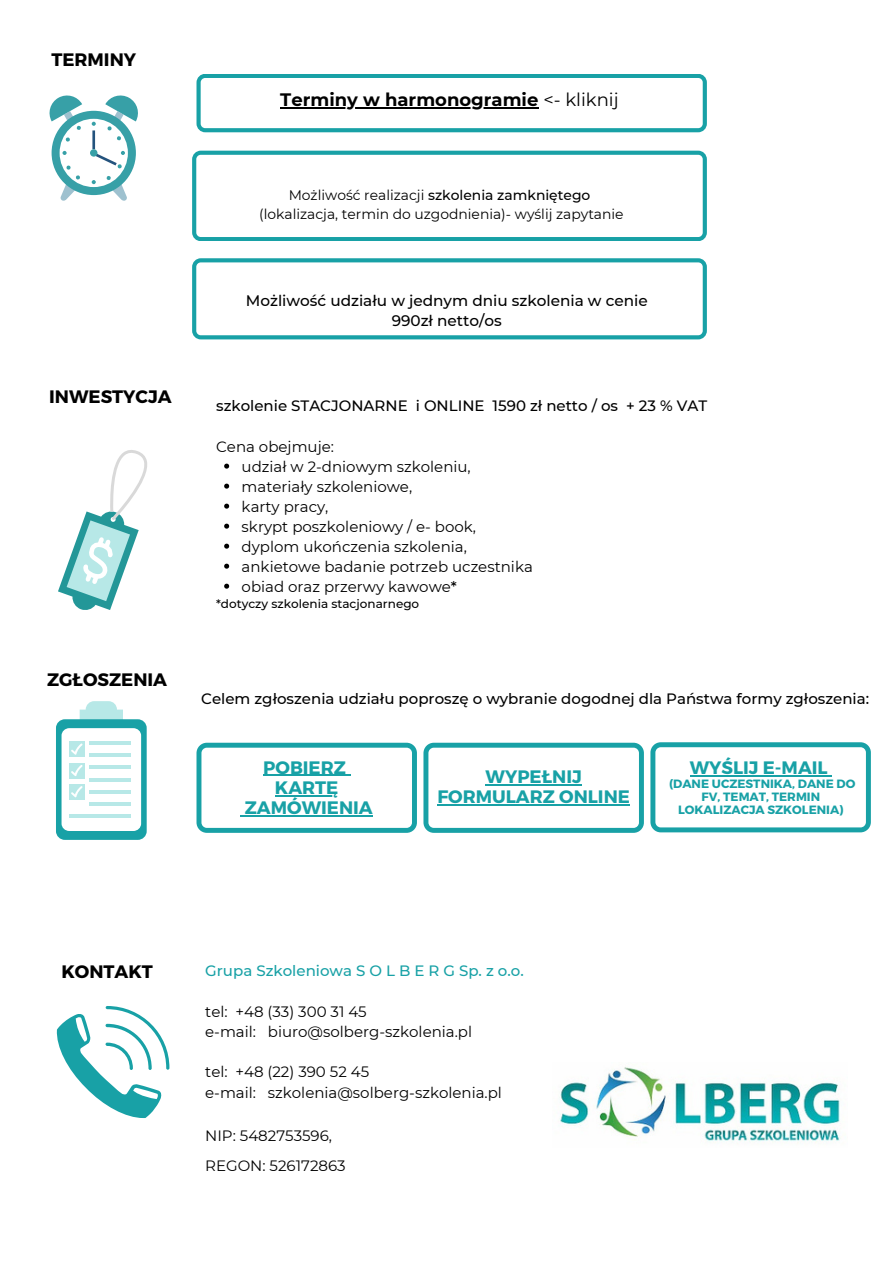
<style>
.page{position:relative;width:894px;height:1264px;background:#fff}
.page>*{position:absolute;margin:0;border:0;box-sizing:border-box;transform-origin:0 0}
.t1{font:700 18px "Montserrat";color:#000}
.t2{font:700 18px/20.2px "Montserrat";color:#18a1a6;text-align:center}
.t3{font:500 15.3px/20.2px "Montserrat";color:#000;text-align:center}
.t4{font:15px/20px "Montserrat";color:#000}
.t5{font:500 15px "Montserrat";color:#000}
.t6{font:500 15px "Montserrat";color:#18a1a6}
.t7{font:13.8px/19.2px "Montserrat";color:#000;text-align:center}
.t8{font:700 12px/13px "Montserrat";color:#18a1a6;text-align:center}
.t9{font:500 12px "Montserrat";color:#000}
.s1{font-weight:400}
.s2{font-weight:500}
</style>
<div class="page">
<div style="left:52px;top:111px;width:84px;height:84px;background:#37a0a7;border-radius:50%"></div>
<div style="left:60px;top:119px;width:68px;height:68px;background:#fff;border-radius:50%"></div>
<hr style="left:92px;top:130px;width:3px;height:19px;background:#24537d">
<svg style="left:92px;top:180px;width:4px;height:4px"></svg>
<svg style="left:92px;top:122px;width:4px;height:4px"></svg>
<svg style="left:62px;top:151px;width:5px;height:4px"></svg>
<svg style="left:60px;top:165px;width:20px;height:36px"></svg>
<svg style="left:105px;top:95px;width:33px;height:46px"></svg>
<svg style="left:65px;top:137px;width:5px;height:5px"></svg>
<svg style="left:90px;top:150px;width:35px;height:19px"></svg>
<svg style="left:49px;top:95px;width:33px;height:35px"></svg>
<svg style="left:106px;top:176px;width:22px;height:25px"></svg>
<svg style="left:58px;top:450px;width:89px;height:160px"></svg>
<svg style="left:224px;top:463px;width:5px;height:5px"></svg>
<svg style="left:224px;top:483px;width:5px;height:5px"></svg>
<svg style="left:224px;top:503px;width:5px;height:5px"></svg>
<svg style="left:224px;top:523px;width:5px;height:5px"></svg>
<svg style="left:224px;top:543px;width:5px;height:5px"></svg>
<svg style="left:224px;top:563px;width:5px;height:5px"></svg>
<svg style="left:224px;top:583px;width:5px;height:5px"></svg>
<svg style="left:80px;top:701px;width:43px;height:18px"></svg>
<div style="left:97px;top:705px;width:8px;height:8px;background:#b7e8e7;border-radius:50%"></div>
<div style="left:56px;top:719px;width:91px;height:120px;background:#18a1a6;border-radius:9px"></div>
<div style="left:61px;top:728px;width:80px;height:103px;background:#fff;border-radius:8px"></div>
<hr style="left:89px;top:741px;width:42px;height:3px;background:#b7e8e7">
<hr style="left:89px;top:753px;width:42px;height:4px;background:#b7e8e7">
<hr style="left:89px;top:765px;width:42px;height:4px;background:#b7e8e7">
<hr style="left:89px;top:778px;width:42px;height:3px;background:#b7e8e7">
<hr style="left:89px;top:790px;width:42px;height:3px;background:#b7e8e7">
<hr style="left:89px;top:802px;width:42px;height:3px;background:#b7e8e7">
<hr style="left:69px;top:814px;width:62px;height:3px;background:#b7e8e7">
<div style="left:69px;top:741px;width:15px;height:15px;background:#b7e8e7"></div>
<div style="left:69px;top:763px;width:15px;height:15px;background:#b7e8e7"></div>
<div style="left:69px;top:784px;width:15px;height:15px;background:#b7e8e7"></div>
<svg style="left:71px;top:743px;width:12px;height:11px"></svg>
<svg style="left:71px;top:765px;width:12px;height:11px"></svg>
<svg style="left:71px;top:786px;width:12px;height:11px"></svg>
<svg style="left:56px;top:1006px;width:113px;height:111px"></svg>
<img style="left:560px;top:1067px;width:281px;height:76px">
<svg style="left:196px;top:742px;width:221px;height:90px"></svg>
<hr style="left:245px;top:815px;width:128px;height:1px;background:#18a1a6">
<svg style="left:192px;top:258px;width:514px;height:81px"></svg>
<svg style="left:423px;top:742px;width:220px;height:90px"></svg>
<hr style="left:485px;top:784px;width:96px;height:1px;background:#18a1a6">
<hr style="left:437px;top:804px;width:192px;height:1px;background:#18a1a6">
<svg style="left:650px;top:742px;width:220px;height:90px"></svg>
<svg style="left:196px;top:74px;width:510px;height:58px"></svg>
<svg style="left:192px;top:151px;width:514px;height:90px"></svg>
<hr style="left:280px;top:107px;width:258px;height:2px;background:#000">
<h1 class="t1" style="left:51px;top:48px;width:86px">TERMINY</h1>
<p class="t1" style="left:280px;top:89px;width:340px">Terminy w harmonogramie <span class="s1">&lt;- kliknij</span></p>
<p class="t1" style="left:49px;top:384px;width:124px">INWESTYCJA</p>
<p class="t1" style="left:47px;top:668px;width:122px">ZGŁOSZENIA</p>
<h1 class="t7" style="left:259px;top:185px;width:366px">Możliwość realizacji <span class="s2">szkolenia zamkniętego </span>(lokalizacja, termin do uzgodnienia)- wyślij zapytanie</h1>
<h4 class="t3" style="left:246px;top:290px;width:403px">Możliwość udziału w jednym dniu szkolenia w cenie<br>990zł netto/os</h4>
<h2 class="t5" style="left:216px;top:396px;width:403px">szkolenie STACJONARNE i ONLINE 1590 zł netto / os</h2>
<h5 class="t5" style="left:626px;top:396px;width:83px">+ 23 % VAT</h5>
<h5 class="t4" style="left:241px;top:436px;width:230px;text-indent:-25px">Cena obejmuje:<br>udział w 2-dniowym szkoleniu, materiały szkoleniowe,</h5>
<h4 class="t4" style="left:241px;top:496px;width:88px">karty pracy,</h4>
<h1 class="t4" style="left:241px;top:516px;width:236px">skrypt poszkoleniowy / e- book,</h1>
<p class="t4" style="left:241px;top:536px;width:227px">dyplom ukończenia szkolenia,</p>
<h4 class="t4" style="left:241px;top:556px;width:292px">ankietowe badanie potrzeb uczestnika</h4>
<h5 class="t4" style="left:241px;top:576px;width:217px">obiad oraz przerwy kawowe<span class="s2">*</span></h5>
<p class="t9" style="left:216px;top:596px;width:204px">*dotyczy szkolenia stacjonarnego</p>
<h1 class="t5" style="left:201px;top:690px;width:669px">Celem zgłoszenia udziału poproszę o wybranie dogodnej dla Państwa formy zgłoszenia:</h1>
<h1 class="t2" style="left:263px;top:756px;width:84px">POBIERZ</h1>
<p class="t2" style="left:245px;top:776px;width:129px">KARTĘ<br>ZAMÓWIENIA</p>
<h1 class="t2" style="left:437px;top:765px;width:194px">WYPEŁNIJ<br>FORMULARZ ONLINE</h1>
<h6 class="t2" style="left:689px;top:757px;width:139px">WYŚLIJ E-MAIL</h6>
<h6 class="t8" style="left:668px;top:777px;width:188px">(DANE UCZESTNIKA, DANE DO<br>FV, TEMAT, TERMIN<br>LOKALIZACJA SZKOLENIA)</h6>
<p class="t1" style="left:61px;top:959px;width:93px">KONTAKT</p>
<p class="t6" style="left:205px;top:961px;width:320px">Grupa Szkoleniowa S O L B E R G Sp. z o.o.</p>
<p class="t4" style="left:205px;top:1000px;width:268px">tel: +48 (33) 300 31 45<br>e-mail: biuro@solberg-szkolenia.pl</p>
<p class="t4" style="left:205px;top:1061px;width:298px">tel: +48 (22) 390 52 45<br>e-mail: szkolenia@solberg-szkolenia.pl</p>
<p class="t4" style="left:205px;top:1121px;width:142px;line-height:29.2px">NIP: 5482753596,<br>REGON: 526172863</p>
</div>
